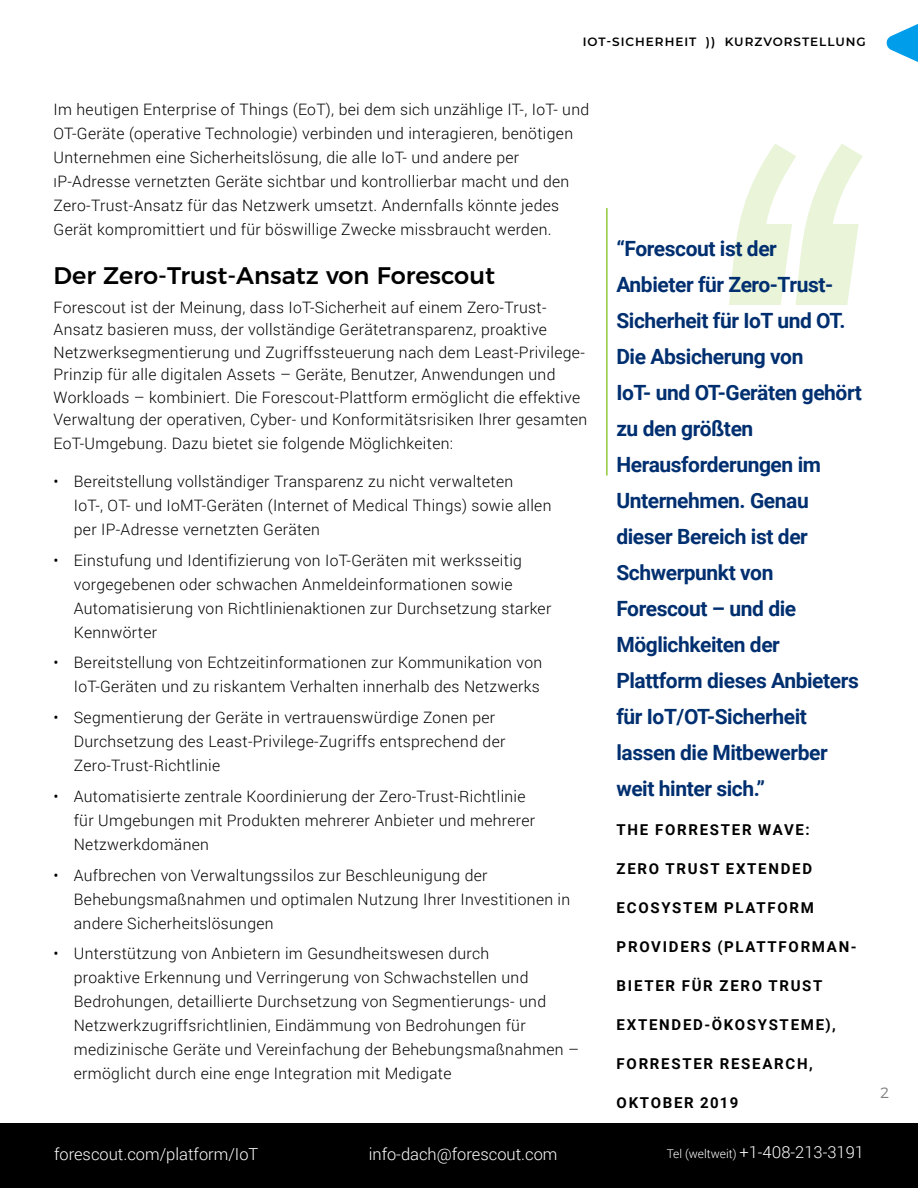
<style>
.page{position:relative;width:918px;height:1188px;background:#fff}
.page>*{position:absolute;margin:0;border:0;box-sizing:border-box;transform-origin:0 0}
.quotation_mark{font:italic 600px "Century Gothic Pro";color:#e9f4d8}
.subhead{font:500 24px "Montserrat";color:#000}
.quote{font:700 21px/36px "Roboto";letter-spacing:-.02em;color:#002f70}
.t1{font:300 16.5px "Roboto";color:#fff}
.body_copy{font:300 15.75px/24px "Roboto";letter-spacing:.02em;color:#000}
.quote_name{font:700 15px "Roboto";letter-spacing:.115em;color:#000}
.t2{font:300 15px "Montserrat";color:#808080}
.brief_name_header{font:600 12px "Montserrat";letter-spacing:.08em;color:#000}
.s1{font-size:12px}
</style>
<div class="page">
<svg style="left:886px;top:24px;width:32px;height:38px"></svg>
<div style="left:0;top:1123px;width:918px;height:65px;background:#000"></div>
<hr style="left:606px;top:208px;width:2px;height:267px;background:#93c83c">
<p class="brief_name_header" style="left:583px;top:34px;width:284px">IOT-SICHERHEIT )) KURZVORSTELLUNG</p>
<p class="body_copy" style="left:54px;top:97px;width:537px">Im heutigen Enterprise of Things (EoT), bei dem sich unzählige IT-, IoT- und OT-Geräte (operative Technologie) verbinden und interagieren, benötigen Unternehmen eine Sicherheitslösung, die alle IoT- und andere per IP-Adresse vernetzten Geräte sichtbar und kontrollierbar macht und den Zero-Trust-Ansatz für das Netzwerk umsetzt. Andernfalls könnte jedes Gerät kompromittiert und für böswillige Zwecke missbraucht werden.</p>
<p class="subhead" style="left:54px;top:256px;width:443px">Der Zero-Trust-Ansatz von Forescout</p>
<p class="body_copy" style="left:54px;top:295px;width:535px;line-height:22.5px">Forescout ist der Meinung, dass IoT-Sicherheit auf einem Zero-Trust-Ansatz basieren muss, der vollständige Gerätetransparenz, proaktive Netzwerksegmentierung und Zugriffssteuerung nach dem Least-Privilege-Prinzip für alle digitalen Assets – Geräte, Benutzer, Anwendungen und Workloads – kombiniert. Die Forescout-Plattform ermöglicht die effektive Verwaltung der operativen, Cyber- und Konformitätsrisiken Ihrer gesamten</p>
<p class="body_copy" style="left:54px;top:431px;width:401px">EoT-Umgebung. Dazu bietet sie folgende Möglichkeiten:</p>
<p class="body_copy" style="left:74px;top:469px;width:479px;text-indent:-20px">• Bereitstellung vollständiger Transparenz zu nicht verwalteten<br>IoT-, OT- und IoMT-Geräten (Internet of Medical Things) sowie allen per IP-Adresse vernetzten Geräten</p>
<p class="body_copy" style="left:74px;top:547px;width:479px;text-indent:-20px">• Einstufung und Identifizierung von IoT-Geräten mit werksseitig vorgegebenen oder schwachen Anmeldeinformationen sowie Automatisierung von Richtlinienaktionen zur Durchsetzung starker Kennwörter</p>
<p class="body_copy" style="left:54px;top:650px;width:490px;text-align:right">• Bereitstellung von Echtzeitinformationen zur Kommunikation von<br>IoT-Geräten und zu riskantem Verhalten innerhalb des Netzwerks</p>
<p class="body_copy" style="left:74px;top:705px;width:433px;text-indent:-20px">• Segmentierung der Geräte in vertrauenswürdige Zonen per<br>Durchsetzung des Least-Privilege-Zugriffs entsprechend der<br>Zero-Trust-Richtlinie</p>
<p class="body_copy" style="left:74px;top:784px;width:463px;text-indent:-20px">• Automatisierte zentrale Koordinierung der Zero-Trust-Richtlinie für Umgebungen mit Produkten mehrerer Anbieter und mehrerer<br>Netzwerkdomänen</p>
<p class="body_copy" style="left:74px;top:862px;width:498px;text-indent:-20px">• Aufbrechen von Verwaltungssilos zur Beschleunigung der<br>Behebungsmaßnahmen und optimalen Nutzung Ihrer Investitionen in andere Sicherheitslösungen</p>
<p class="body_copy" style="left:74px;top:941px;width:507px;text-indent:-20px">• Unterstützung von Anbietern im Gesundheitswesen durch<br>proaktive Erkennung und Verringerung von Schwachstellen und Bedrohungen, detaillierte Durchsetzung von Segmentierungs- und Netzwerkzugriffsrichtlinien, Eindämmung von Bedrohungen für medizinische Geräte und Vereinfachung der Behebungsmaßnahmen – ermöglicht durch eine enge Integration mit Medigate</p>
<p class="quotation_mark" style="left:645px;top:10px;width:279px">‘‘</p>
<p class="quote" style="left:616px;top:229px;width:247px">“Forescout ist der<br>Anbieter für Zero-Trust-<br>Sicherheit für IoT und OT.<br>Die Absicherung von<br>IoT- und OT-Geräten gehört zu den größten<br>Herausforderungen im<br>Unternehmen. Genau dieser Bereich ist der<br>Schwerpunkt von<br>Forescout – und die<br>Möglichkeiten der<br>Plattform dieses Anbieters für IoT/OT-Sicherheit lassen die Mitbewerber weit hinter sich.”</p>
<p class="quote_name" style="left:617px;top:819px;width:195px">THE FORRESTER WAVE:</p>
<p class="quote_name" style="left:617px;top:858px;width:197px">ZERO TRUST EXTENDED</p>
<p class="quote_name" style="left:617px;top:897px;width:199px">ECOSYSTEM PLATFORM</p>
<p class="quote_name" style="left:617px;top:936px;width:242px">PROVIDERS (PLATTFORMAN-</p>
<p class="quote_name" style="left:617px;top:975px;width:207px">BIETER FÜR ZERO TRUST</p>
<p class="quote_name" style="left:617px;top:1014px;width:221px">EXTENDED-ÖKOSYSTEME),</p>
<p class="quote_name" style="left:617px;top:1053px;width:198px">FORRESTER RESEARCH,</p>
<p class="quote_name" style="left:617px;top:1092px;width:123px">OKTOBER 2019</p>
<p class="t1" style="left:54px;top:1143px;width:206px">forescout.com/platform/IoT</p>
<p class="t1" style="left:369px;top:1143px;width:190px">info-dach@forescout.com</p>
<p class="t1" style="left:667px;top:1141px;width:199px"><span class="s1">Tel (weltweit)</span> +1-408-213-3191</p>
<p class="t2" style="left:880px;top:1081px;width:11px">2</p>
</div>
